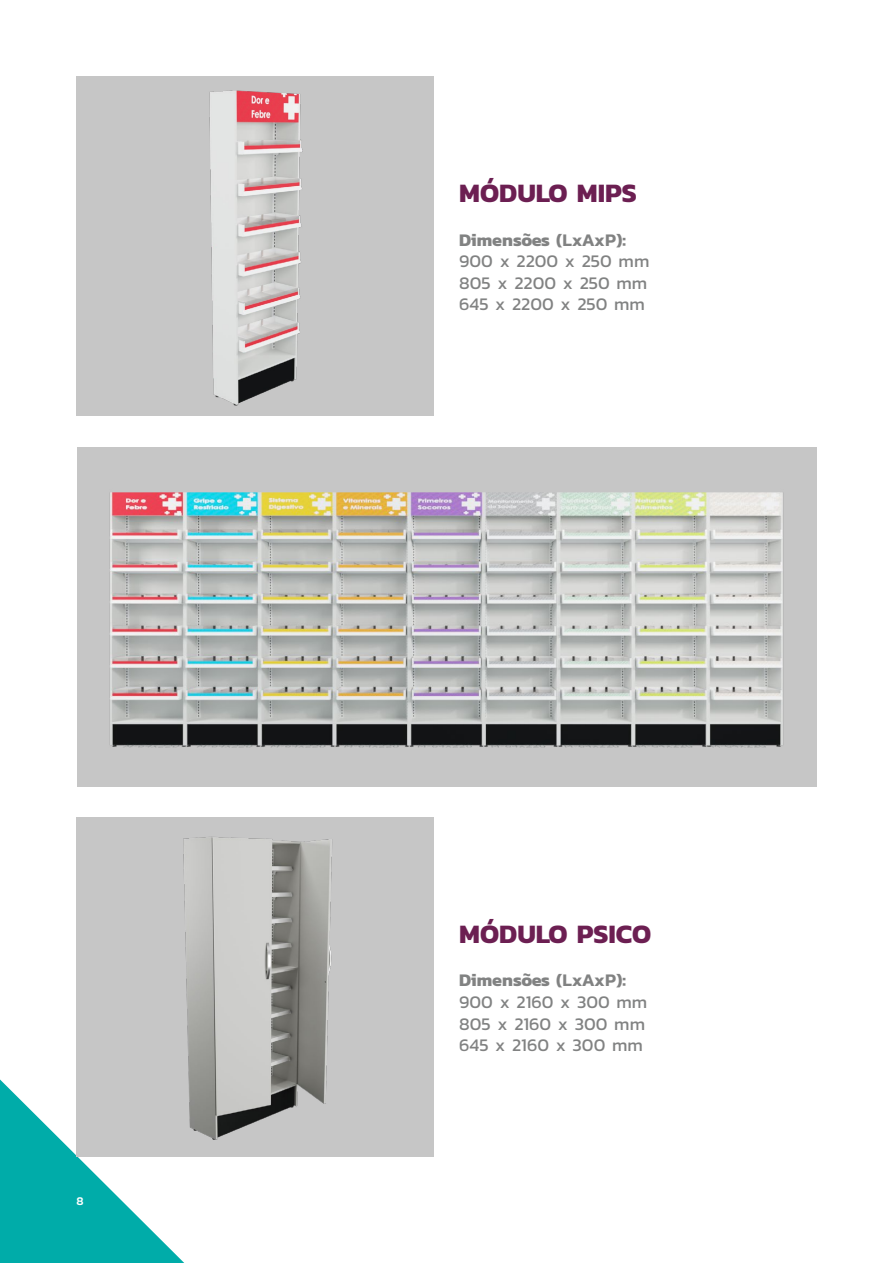
<style>
.page{position:relative;width:893px;height:1263px;background:#fff}
.page>*{position:absolute;margin:0;border:0;box-sizing:border-box;transform-origin:0 0}
.t1{font:700 27px "Kanit";color:#6c1f52}
.t2{font:18px/21.6px "Kanit";color:#818282}
.t3{font:500 12px "Kanit";color:#fff}
.s1{font-weight:700}
.s2{font-weight:600}
</style>
<div class="page">
<svg style="left:0;top:786px;width:431px;height:477px"></svg>
<div style="left:77px;top:77px;width:357px;height:339px;background:#c6c6c6"></div>
<img style="left:209px;top:90px;width:94px;height:316px">
<div style="left:77px;top:447px;width:739px;height:339px;background:#c6c6c6"></div>
<img style="left:109px;top:492px;width:675px;height:256px">
<div style="left:77px;top:817px;width:357px;height:340px;background:#c6c6c6"></div>
<img style="left:183px;top:836px;width:150px;height:304px">
<p class="t3" style="left:77px;top:1192px;width:9px">8</p>
<h1 class="t1" style="left:459px;top:172px;width:179px">MÓDULO MIPS</h1>
<p class="t2" style="left:459px;top:228px;width:192px"><span class="s1">Dimensões</span> <span class="s2">(LxAxP)</span><span class="s1">:<br></span>900 x 2200 x 250 mm<br>805 x 2200 x 250 mm<br>645 x 2200 x 250 mm</p>
<h1 class="t1" style="left:459px;top:913px;width:194px">MÓDULO PSICO</h1>
<p class="t2" style="left:459px;top:969px;width:189px"><span class="s1">Dimensões</span> <span class="s2">(LxAxP)</span><span class="s1">:<br></span>900 x 2160 x 300 mm<br>805 x 2160 x 300 mm<br>645 x 2160 x 300 mm</p>
</div>
